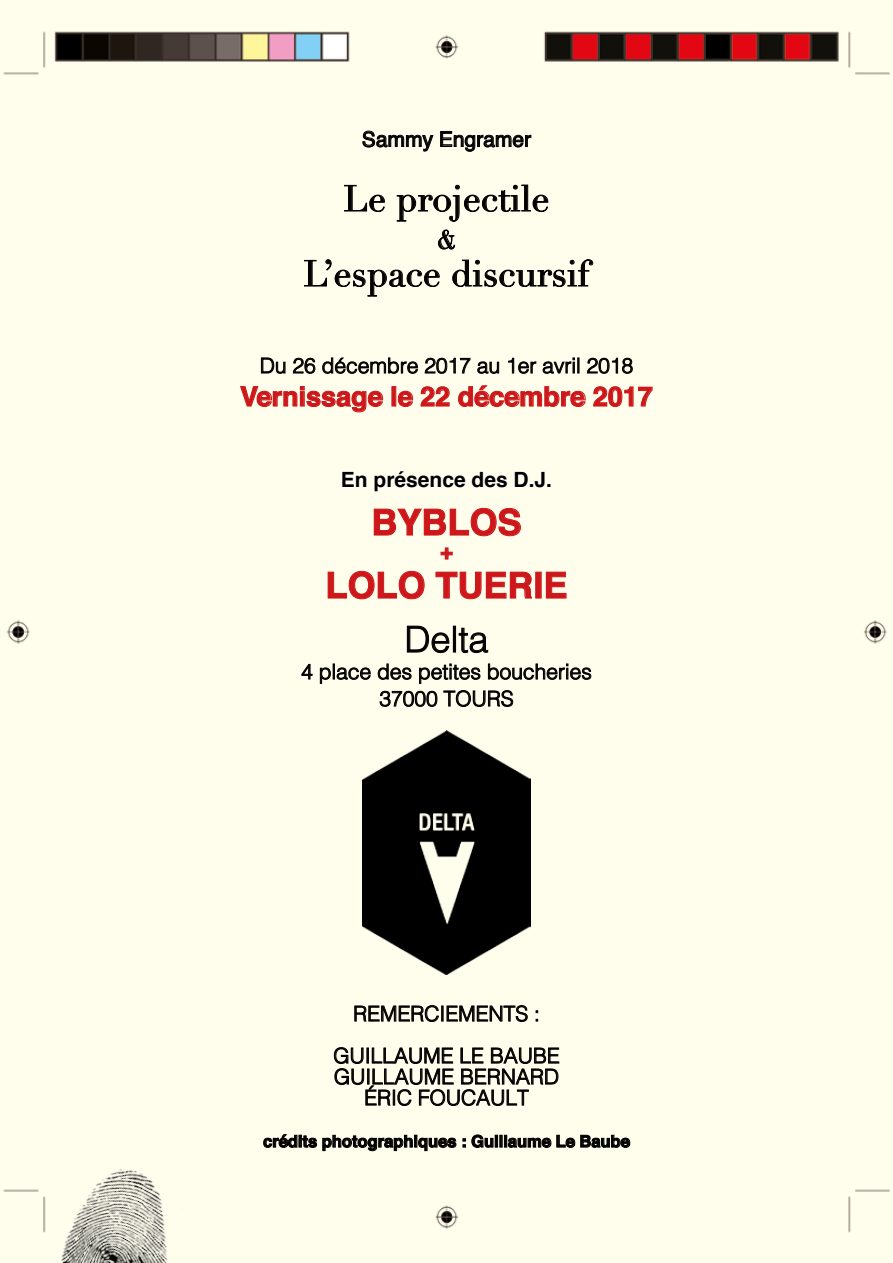
<style>
.page{position:relative;width:893px;height:1263px;background:#fffdeb}
.page>*{position:absolute;margin:0;border:0;box-sizing:border-box;transform-origin:0 0}
.t1{font:36px "Didot";color:#000}
.t2{font:700 36px "Helvetica";color:#cd171a}
.t3{font:300 36px "Helvetica";color:#000}
.t4{font:700 27px "Helvetica";color:#cd171a}
.t5{font:25.5px "Didot";color:#000}
.t6{font:300 21px/27px "Helvetica";color:#000;text-align:center}
.t7{font:700 21px "Helvetica";color:#000}
.t8{font:21px "Helvetica";color:#000}
.t9{font:700 21px "Helvetica";color:#cd171a}
.t10{font:700 16.5px "Helvetica";color:#000}
</style>
<div class="page">
<svg style="left:363px;top:131px;width:70px;height:20px"></svg>
<svg style="left:441px;top:131px;width:90px;height:20px;background:#b5b4a7"></svg>
<svg style="left:344px;top:185px;width:41px;height:27px"></svg>
<svg style="left:397px;top:185px;width:151px;height:36px;background:#d7d6c6"></svg>
<svg style="left:438px;top:230px;width:17px;height:19px"></svg>
<svg style="left:304px;top:260px;width:135px;height:36px;background:#dad8c8"></svg>
<svg style="left:453px;top:260px;width:140px;height:27px;background:#cbc9bb"></svg>
<svg style="left:261px;top:358px;width:24px;height:15px"></svg>
<svg style="left:293px;top:358px;width:22px;height:15px"></svg>
<svg style="left:323px;top:358px;width:95px;height:15px"></svg>
<svg style="left:425px;top:358px;width:45px;height:15px"></svg>
<svg style="left:478px;top:362px;width:21px;height:11px"></svg>
<svg style="left:508px;top:358px;width:28px;height:15px"></svg>
<svg style="left:543px;top:358px;width:36px;height:15px"></svg>
<svg style="left:587px;top:358px;width:45px;height:15px"></svg>
<svg style="left:240px;top:386px;width:143px;height:26px;background:#f4cbbe"></svg>
<svg style="left:398px;top:391px;width:15px;height:16px"></svg>
<svg style="left:421px;top:387px;width:28px;height:19px"></svg>
<svg style="left:458px;top:386px;width:127px;height:21px;background:#f1c1b4"></svg>
<svg style="left:593px;top:387px;width:59px;height:20px"></svg>
<svg style="left:342px;top:472px;width:24px;height:15px"></svg>
<svg style="left:375px;top:471px;width:91px;height:21px"></svg>
<svg style="left:472px;top:472px;width:35px;height:16px"></svg>
<svg style="left:515px;top:472px;width:36px;height:16px"></svg>
<svg style="left:374px;top:508px;width:147px;height:28px;background:#f5d1c3"></svg>
<svg style="left:441px;top:548px;width:11px;height:11px"></svg>
<svg style="left:328px;top:571px;width:96px;height:28px;background:#f6d7c8"></svg>
<svg style="left:436px;top:572px;width:96px;height:27px;background:#f5d1c3"></svg>
<svg style="left:546px;top:572px;width:20px;height:26px"></svg>
<svg style="left:407px;top:626px;width:42px;height:27px"></svg>
<div style="left:453px;top:626px;width:3px;height:26px;border:1px solid #000"></div>
<svg style="left:459px;top:628px;width:29px;height:25px"></svg>
<svg style="left:302px;top:664px;width:10px;height:15px"></svg>
<svg style="left:320px;top:664px;width:50px;height:19px"></svg>
<svg style="left:378px;top:664px;width:33px;height:15px"></svg>
<svg style="left:419px;top:664px;width:61px;height:19px"></svg>
<svg style="left:488px;top:664px;width:103px;height:15px;background:#a3a196"></svg>
<svg style="left:380px;top:691px;width:57px;height:15px"></svg>
<svg style="left:444px;top:690px;width:69px;height:17px"></svg>
<svg style="left:355px;top:1005px;width:172px;height:17px;background:#9f9d92"></svg>
<svg style="left:334px;top:1047px;width:225px;height:59px;background:#bdbbae"></svg>
<svg style="left:264px;top:1134px;width:53px;height:13px"></svg>
<svg style="left:323px;top:1135px;width:133px;height:16px;background:#a7a69a"></svg>
<svg style="left:463px;top:1138px;width:3px;height:9px"></svg>
<svg style="left:472px;top:1135px;width:79px;height:12px"></svg>
<svg style="left:557px;top:1135px;width:18px;height:12px"></svg>
<svg style="left:581px;top:1135px;width:49px;height:12px"></svg>
<img style="left:362px;top:730px;width:169px;height:244px">
<img style="left:51px;top:1155px;width:159px;height:108px">
<p class="t8" style="left:362px;top:123px;width:171px">Sammy Engramer</p>
<h1 class="t1" style="left:343px;top:177px;width:207px">Le projectile</h1>
<p class="t5" style="left:437px;top:224px;width:21px">&amp;</p>
<h1 class="t1" style="left:303px;top:252px;width:288px">L’espace discursif</h1>
<p class="t6" style="left:260px;top:351px;width:375px">Du 26 décembre 2017 au 1er avril 2018</p>
<p class="t4" style="left:240px;top:375px;width:414px">Vernissage le 22 décembre 2017</p>
<p class="t7" style="left:341px;top:463px;width:213px">En présence des D.J.</p>
<h1 class="t2" style="left:371px;top:493px;width:152px">BYBLOS</h1>
<p class="t9" style="left:440px;top:535px;width:14px">+</p>
<h1 class="t2" style="left:325px;top:556px;width:244px">LOLO TUERIE</h1>
<h1 class="t3" style="left:404px;top:609px;width:86px">Delta</h1>
<p class="t6" style="left:301px;top:657px;width:292px">4 place des petites boucheries<br>37000 TOURS</p>
<p class="t6" style="left:333px;top:991px;width:228px;line-height:42px">REMERCIEMENTS :<br>GUILLAUME LE BAUBE</p>
<p class="t6" style="left:334px;top:1065px;width:227px;line-height:21px">GUILLAUME BERNARD<br>ÉRIC FOUCAULT</p>
<p class="t10" style="left:263px;top:1128px;width:368px">crédits photographiques : Guillaume Le Baube</p>
</div>
